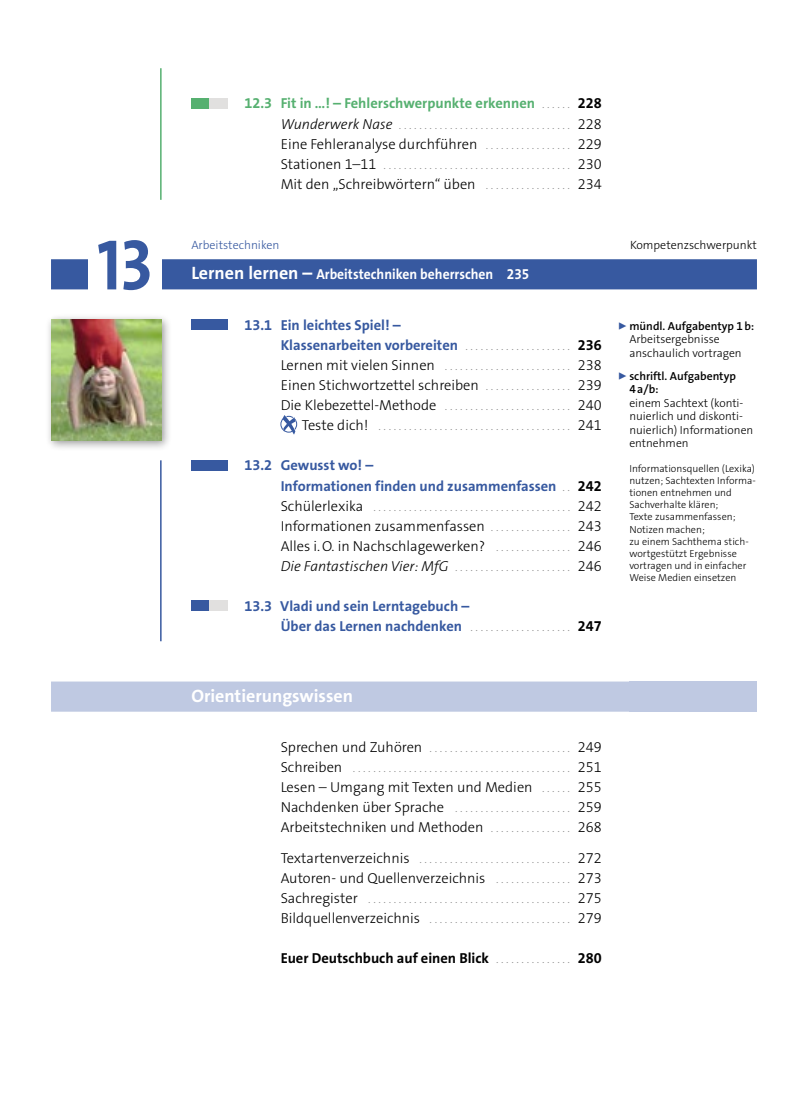
<style>
.page{position:relative;width:808px;height:1106px;background:#fff}
.page>*{position:absolute;margin:0;border:0;box-sizing:border-box;transform-origin:0 0}
.t1{font:72px "The Sans LP7 Bld";color:#3759a0;scale:.94 1}
._63_1_Inhalt_Ü3_DB{font:18px "The Sans LP7 Bld";color:#fff}
._65_1_Inhalt_Fließte{font:14.4px "The Sans LP3 Lig";color:#000}
._64_2_Inhalt_Ü4_2__Z{font:14.4px "The Sans LP7 Bld";color:#3759a0}
._64_1_Inhalt_Ü4_DB{font:14.4px "The Sans LP7 Bld";color:#3759a0}
._65_2_Inhalt_Fließte{font:14.4px "The Sans LP3 Lig IT";color:#000}
._64_1_Inhalt_Ü4_DB-2{font:14.4px "The Sans LP7 Bld";color:#56b070}
._64_1_Inhalt_Ü4_DB-3{font:14.4px "The Sans LP7 Bld";color:#000}
._63_1_Inhalt_Ü3_DB-2{font:14.4px "The Sans LP7 Bld";color:#fff;scale:.94 1}
._65_1_Inhalt_Fließte-2{font:12px "The Sans LP3 Lig";color:#8a8a8a}
._65_2_Inhalt_Fließte-2{font:12px "The Sans LP3 Lig";color:#8a8a8a}
._65_4_Inhalt_Einzug{font:12px "The Sans LP3 Lig";color:#8a8a8a}
._63_2_Inhalt_Ü3_Lern{font:12px "The Sans LP3 Lig";color:#000}
._63_2_Inhalt_Ü3_Lern-2{font:12px "The Sans LP3 Lig";color:#3759a0}
._66_1_Inhalt_Kompete{font:11.7px/13.5px "The Sans LP3 Lig";color:#000}
._66_1A_Inhalt_Kompet{font:11.7px/13.5px "The Sans LP3 Lig";color:#000}
._66_6A_Kompetenz_He{font:10.2px/12.1px "The Sans LP3 Lig";color:#000}
._66_1A_Kompetenz_All{font:10.2px/12.1px "The Sans LP3 Lig";color:#000}
.s1{font-family:"The Sans LP3 Lig";font-size:12px;color:#8a8a8a}
.s2{color:#000}
.s3{font-family:"The Sans LP3 Lig IT";font-size:14.4px;color:#000}
.s4{font-size:14.4px;color:#000}
.s5{font-size:12px;color:#8a8a8a}
.s6{font-size:18px}
.s7{font-family:"The Sans LP3 Lig"}
.s8{font-family:"The Sans LP6 Se Bld"}
</style>
<div class="page">
<div style="left:51px;top:259px;width:706px;height:30px;background:#3759a0"></div>
<div style="left:281px;top:416px;width:16px;height:16px;border:1px solid #3759a0;border-radius:50%"></div>
<svg style="left:282px;top:415px;width:13px;height:19px"></svg>
<div style="left:51px;top:681px;width:578px;height:30px;background:#bfc9e2"></div>
<div style="left:629px;top:681px;width:128px;height:30px;background:#bfc9e2"></div>
<hr style="left:160px;top:68px;width:2px;height:132px;background:#56b070">
<div style="left:191px;top:98px;width:18px;height:10px;background:#56b070"></div>
<div style="left:209px;top:98px;width:18px;height:10px;background:#e1e0df"></div>
<div style="left:45px;top:313px;width:127px;height:138px;background:#000;opacity:.4"></div>
<img style="left:51px;top:319px;width:111px;height:121px">
<hr style="left:160px;top:460px;width:2px;height:181px;background:#3759a0">
<div style="left:88px;top:239px;width:74px;height:60px;background:#fff"></div>
<div style="left:191px;top:319px;width:36px;height:10px;background:#3759a0"></div>
<div style="left:191px;top:460px;width:36px;height:10px;background:#3759a0"></div>
<div style="left:191px;top:600px;width:18px;height:11px;background:#3759a0"></div>
<div style="left:209px;top:600px;width:18px;height:11px;background:#e1e0df"></div>
<p class="t1" style="left:97px;top:219px;width:61px">13</p>
<p class="_64_1_Inhalt_Ü4_DB-2" style="left:244px;top:94px;width:359px">12.3 Fit in …! – Fehlerschwerpunkte erkennen <span class="s1">. . . . .</span> <span class="s2">228</span></p>
<p class="_65_2_Inhalt_Fließte-2" style="left:281px;top:117px;width:323px"><span class="s3">Wunderwerk Nase</span> . . . . . . . . . . . . . . . . . . . . . . . . . . . . . . . . . <span class="s4">228</span></p>
<p class="_65_1_Inhalt_Fließte" style="left:281px;top:134px;width:323px">Eine Fehleranalyse durchführen <span class="s5">. . . . . . . . . . . . . . . .</span> 229</p>
<p class="_65_1_Inhalt_Fließte-2" style="left:281px;top:157px;width:323px"><span class="s4">Stationen 1–11</span> . . . . . . . . . . . . . . . . . . . . . . . . . . . . . . . . . . . . <span class="s4">230</span></p>
<p class="_65_1_Inhalt_Fließte" style="left:281px;top:175px;width:323px">Mit den „Schreibwörtern“ üben <span class="s5">. . . . . . . . . . . . . . . .</span> 234</p>
<p class="_63_2_Inhalt_Ü3_Lern-2" style="left:191px;top:237px;width:90px">Arbeitstechniken</p>
<p class="_63_2_Inhalt_Ü3_Lern" style="left:630px;top:237px;width:128px">Kompetenzschwerpunkt</p>
<p class="_63_1_Inhalt_Ü3_DB-2" style="left:191px;top:265px;width:361px"><span class="s6">Lernen lernen –</span> Arbeitstechniken beherrschen 235</p>
<p class="_64_1_Inhalt_Ü4_DB" style="left:244px;top:315px;width:158px">13.1 Ein leichtes Spiel! –</p>
<p class="_64_2_Inhalt_Ü4_2__Z" style="left:281px;top:335px;width:323px">Klassenarbeiten vorbereiten <span class="s1">. . . . . . . . . . . . . . . . . . . .</span> <span class="s2">236</span></p>
<p class="_65_1_Inhalt_Fließte" style="left:281px;top:356px;width:323px">Lernen mit vielen Sinnen <span class="s5">. . . . . . . . . . . . . . . . . . . . . . . .</span> 238</p>
<p class="_65_1_Inhalt_Fließte" style="left:281px;top:376px;width:323px">Einen Stichwortzettel schreiben <span class="s5">. . . . . . . . . . . . . . . .</span> 239</p>
<p class="_65_1_Inhalt_Fließte" style="left:281px;top:396px;width:323px">Die Klebezettel-Methode <span class="s5">.........................</span> 240</p>
<p class="_65_4_Inhalt_Einzug" style="left:302px;top:418px;width:301px"><span class="s4">Teste dich!</span> . . . . . . . . . . . . . . . . . . . . . . . . . . . . . . . . . . . . . <span class="s4">241</span></p>
<p class="_64_1_Inhalt_Ü4_DB" style="left:244px;top:456px;width:130px">13.2 Gewusst wo! –</p>
<p class="_64_2_Inhalt_Ü4_2__Z" style="left:281px;top:476px;width:323px">Informationen finden und zusammenfassen <span class="s1">.</span> <span class="s2">242</span></p>
<p class="_65_1_Inhalt_Fließte-2" style="left:281px;top:499px;width:323px"><span class="s4">Schülerlexika</span> . . . . . . . . . . . . . . . . . . . . . . . . . . . . . . . . . . . . . . <span class="s4">242</span></p>
<p class="_65_1_Inhalt_Fließte" style="left:281px;top:516px;width:323px">Informationen zusammenfassen <span class="s5">. . . . . . . . . . . . . . .</span> 243</p>
<p class="_65_1_Inhalt_Fließte" style="left:281px;top:536px;width:323px">Alles i. O. in Nachschlagewerken? <span class="s5">. . . . . . . . . . . . . .</span> 246</p>
<p class="_65_2_Inhalt_Fließte" style="left:281px;top:557px;width:323px">Die Fantastischen Vier: MfG <span class="s1">. . . . . . . . . . . . . . . . . . . . . .</span> <span class="s7">246</span></p>
<p class="_64_1_Inhalt_Ü4_DB" style="left:244px;top:597px;width:226px">13.3 Vladi und sein Lerntagebuch –</p>
<p class="_64_2_Inhalt_Ü4_2__Z" style="left:281px;top:617px;width:323px">Über das Lernen nachdenken <span class="s1">. . . . . . . . . . . . . . . . . . .</span> <span class="s2">247</span></p>
<p class="_66_1A_Inhalt_Kompet" style="left:629px;top:319px;width:126px"><span class="s8">mündl. Aufgabentyp 1b:<br></span>Arbeitsergebnisse anschaulich vortragen</p>
<p class="_66_1_Inhalt_Kompete" style="left:629px;top:369px;width:125px"><span class="s8">schriftl. Aufgabentyp<br>4a/b:<br></span>einem Sachtext (konti&shy;nuierlich und diskonti&shy;nuierlich) Informationen entnehmen</p>
<p class="_66_1A_Kompetenz_All" style="left:629px;top:462px;width:128px">Informationsquellen (Lexika) nutzen; Sachtexten Informa&shy;tionen entnehmen und<br>Sachverhalte klären;</p>
<p class="_66_6A_Kompetenz_He" style="left:629px;top:511px;width:108px">Texte zusammenfassen;</p>
<p class="_66_6A_Kompetenz_He" style="left:629px;top:523px;width:77px">Notizen machen;</p>
<p class="_66_6A_Kompetenz_He" style="left:629px;top:535px;width:121px">zu einem Sachthema stich&shy;wortgestützt Ergebnisse vortragen und in einfacher<br>Weise Medien einsetzen</p>
<p class="_63_1_Inhalt_Ü3_DB" style="left:191px;top:684px;width:163px">Orientierungswissen</p>
<p class="_65_1_Inhalt_Fließte-2" style="left:281px;top:740px;width:323px"><span class="s4">Sprechen und Zuhören</span> . . . . . . . . . . . . . . . . . . . . . . . . . . . <span class="s4">249</span></p>
<p class="_65_1_Inhalt_Fließte-2" style="left:281px;top:760px;width:323px"><span class="s4">Schreiben</span> . . . . . . . . . . . . . . . . . . . . . . . . . . . . . . . . . . . . . . . . . . <span class="s4">251</span></p>
<p class="_65_1_Inhalt_Fließte" style="left:281px;top:778px;width:323px">Lesen – Umgang mit Texten und Medien <span class="s5">. . . . .</span> 255</p>
<p class="_65_1_Inhalt_Fließte" style="left:281px;top:798px;width:323px">Nachdenken über Sprache <span class="s5">. . . . . . . . . . . . . . . . . . . . . .</span> 259</p>
<p class="_65_1_Inhalt_Fließte" style="left:281px;top:818px;width:323px">Arbeitstechniken und Methoden <span class="s5">. . . . . . . . . . . . . . .</span> 268</p>
<p class="_65_1_Inhalt_Fließte-2" style="left:281px;top:850px;width:323px"><span class="s4">Textartenverzeichnis</span> . . . . . . . . . . . . . . . . . . . . . . . . . . . . . <span class="s4">272</span></p>
<p class="_65_1_Inhalt_Fließte" style="left:281px;top:868px;width:323px">Autoren- und Quellenverzeichnis <span class="s5">. . . . . . . . . . . . . .</span> 273</p>
<p class="_65_1_Inhalt_Fließte-2" style="left:281px;top:891px;width:323px"><span class="s4">Sachregister</span> . . . . . . . . . . . . . . . . . . . . . . . . . . . . . . . . . . . . . . . <span class="s4">275</span></p>
<p class="_65_1_Inhalt_Fließte-2" style="left:281px;top:911px;width:323px"><span class="s4">Bildquellenverzeichnis</span> . . . . . . . . . . . . . . . . . . . . . . . . . . . <span class="s4">279</span></p>
<p class="_64_1_Inhalt_Ü4_DB-3" style="left:281px;top:949px;width:323px">Euer Deutschbuch auf einen Blick <span class="s1">. . . . . . . . . . . . . .</span> 280</p>
</div>
